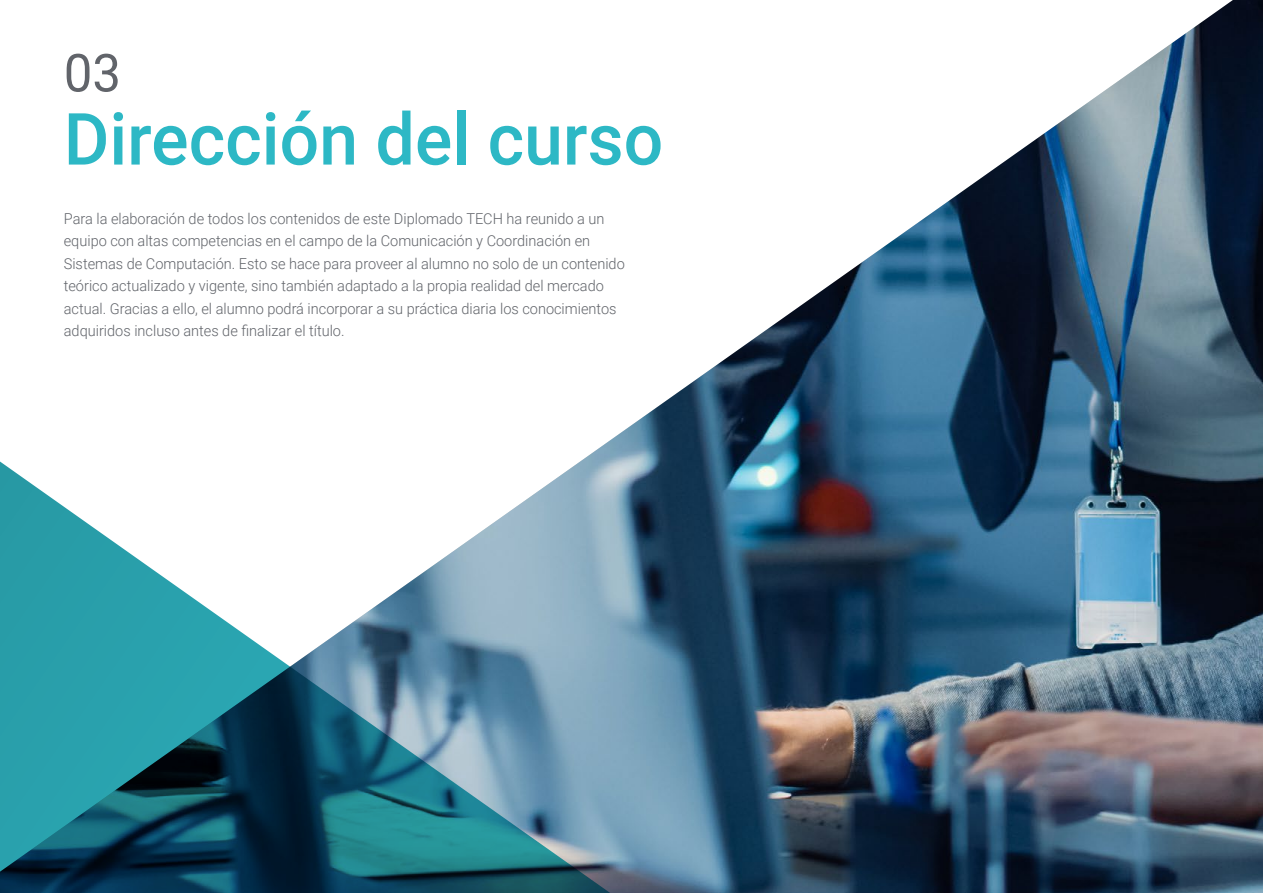
<style>
.page{position:relative;width:1263px;height:893px;background:#fff}
.page>*{position:absolute;margin:0;border:0;box-sizing:border-box;transform-origin:0 0}
.t1{font:500 72px "Roboto";color:#2db8c5}
.t2{font:52.5px "Roboto";color:#61646a}
.t3{font:300 15px/22.5px "Roboto";color:#61646a}
</style>
<div class="page">
<img style="left:602px;top:0;width:661px;height:893px">
<svg style="left:0;top:446px;width:640px;height:447px"></svg>
<h2 class="t2" style="left:64px;top:36px;width:59px">03</h2>
<h1 class="t1" style="left:64px;top:89px;width:601px">Dirección del curso</h1>
<p class="t3" style="left:64px;top:207px;width:563px">Para la elaboración de todos los contenidos de este Diplomado TECH ha reunido a un equipo con altas competencias en el campo de la Comunicación y Coordinación en Sistemas de Computación. Esto se hace para proveer al alumno no solo de un contenido teórico actualizado y vigente, sino también adaptado a la propia realidad del mercado actual. Gracias a ello, el alumno podrá incorporar a su práctica diaria los conocimientos adquiridos incluso antes de finalizar el título.</p>
</div>
